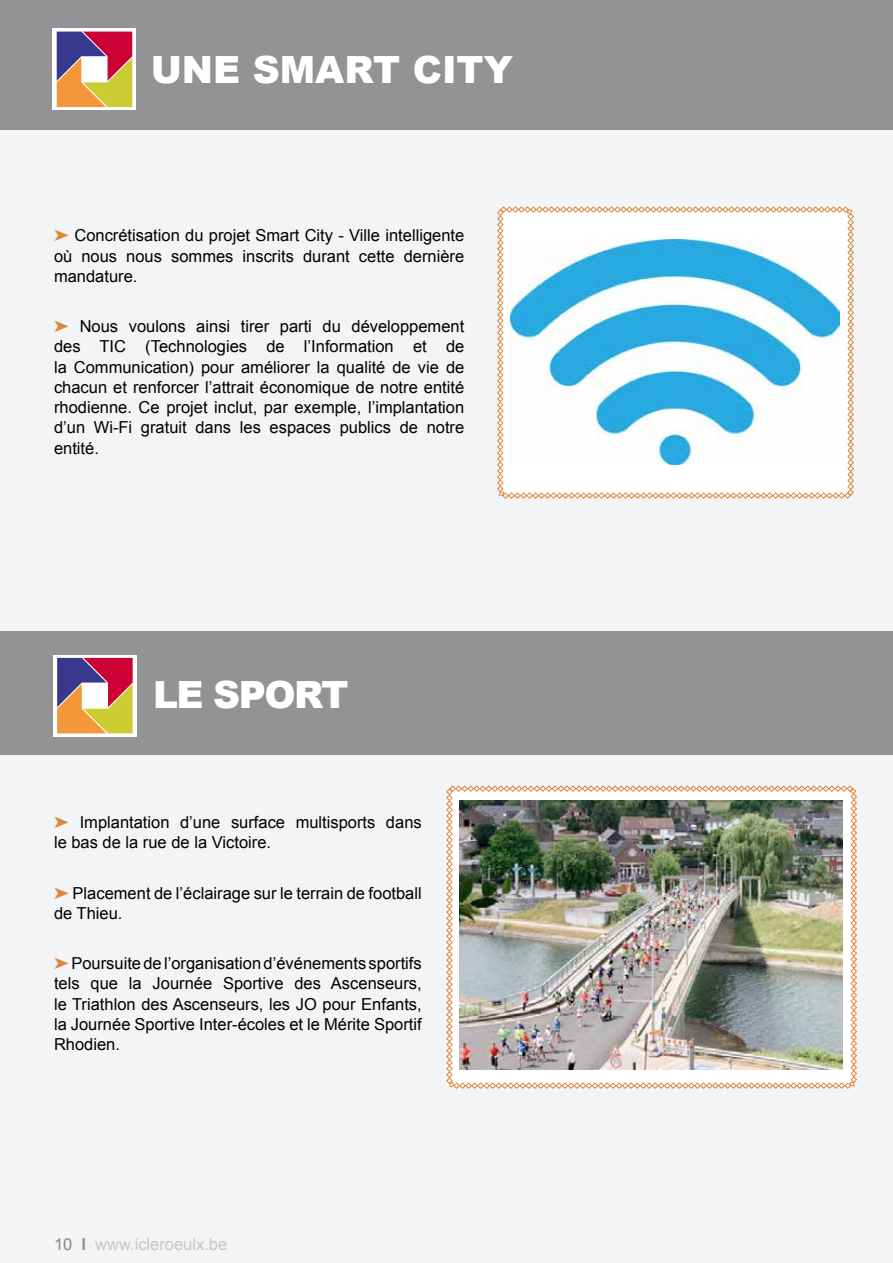
<style>
.page{position:relative;width:893px;height:1263px;background:#f3f4f5}
.page>*{position:absolute;margin:0;border:0;box-sizing:border-box;transform-origin:0 0}
.t1{font:900 37.5px "Arial";color:#fff}
.t2{font:16.5px/20.2px "Arial";color:#000;text-align:justify}
.t3{font:16.5px "Arial";color:#c6c7c8}
.s1{color:#dc883d}
.s2{color:#87888a}
.s3{font-weight:700;color:#929395}
</style>
<div class="page">
<div style="left:0;top:0;width:893px;height:130px;background:#929395"></div>
<div style="left:0;top:631px;width:893px;height:124px;background:#929395"></div>
<svg style="left:497px;top:206px;width:357px;height:293px"></svg>
<svg style="left:446px;top:785px;width:411px;height:304px"></svg>
<img style="left:459px;top:800px;width:383px;height:269px">
<svg style="left:53px;top:655px;width:83px;height:81px"></svg>
<svg style="left:57px;top:658px;width:76px;height:75px;background:#bc7e66"></svg>
<svg style="left:52px;top:28px;width:84px;height:82px"></svg>
<svg style="left:57px;top:32px;width:75px;height:75px;background:#bc7e65"></svg>
<img style="left:511px;top:240px;width:329px;height:225px">
<h1 class="t1" style="left:151px;top:42px;width:364px">UNE SMART CITY</h1>
<p class="t2" style="left:54px;top:226px;width:412px"><span class="s1">➤</span> Concrétisation du projet Smart City - Ville intelligente où nous nous sommes inscrits durant cette dernière mandature.</p>
<p class="t2" style="left:54px;top:316px;width:412px"><span class="s1">➤</span> Nous voulons ainsi tirer parti du développement des TIC (Technologies de l’Information et de la Communication) pour améliorer la qualité de vie de chacun et renforcer l’attrait économique de notre entité rhodienne. Ce projet inclut, par exemple, l’implantation d’un Wi-Fi gratuit dans les espaces publics de notre entité.</p>
<h1 class="t1" style="left:153px;top:667px;width:195px">LE SPORT</h1>
<p class="t2" style="left:54px;top:812px;width:369px"><span class="s1">➤</span> Implantation d’une surface multisports dans le bas de la rue de la Victoire.</p>
<p class="t2" style="left:54px;top:883px;width:369px"><span class="s1">➤</span> Placement de l’éclairage sur le terrain de football de Thieu.</p>
<p class="t2" style="left:54px;top:953px;width:369px"><span class="s1">➤</span> Poursuite de l’organisation d’événements sportifs tels que la Journée Sportive des Ascenseurs, le Triathlon des Ascenseurs, les JO pour Enfants, la Journée Sportive Inter-écoles et le Mérite Sportif Rhodien.</p>
<p class="t3" style="left:54px;top:1233px;width:175px"><span class="s2">10</span> <span class="s3">I</span> www.icleroeulx.be</p>
</div>
